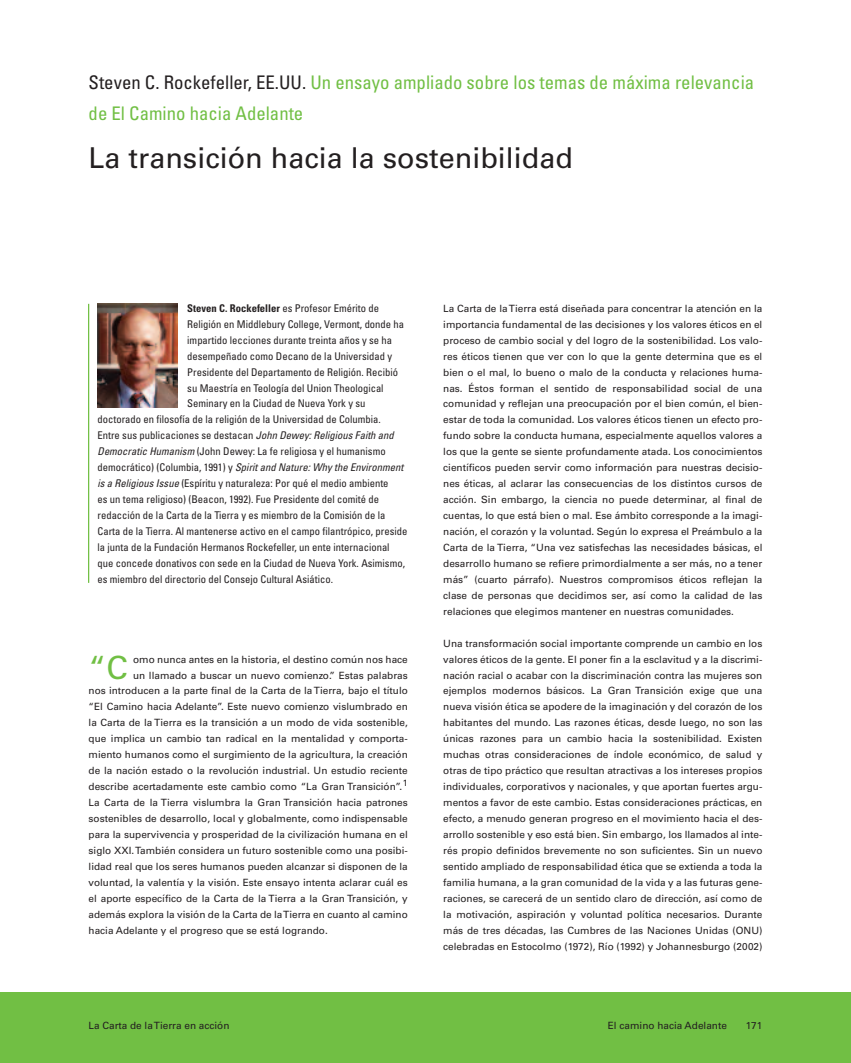
<style>
.page{position:relative;width:851px;height:1063px;background:#fff}
.page>*{position:absolute;margin:0;border:0;box-sizing:border-box;transform-origin:0 0}
.t1{font:32.12px "Univers";color:#71bf44}
.t2{font:28.75px "Univers";color:#231f20}
.t3{font:condensed 18.75px/31.9px "Univers";color:#71bf44}
.t4{font:condensed 10.62px "Univers";color:#231f20}
.t5{font:italic condensed 10.62px "Univers";color:#231f20}
.t6{font:700 condensed 10.62px "Univers";color:#231f20}
.t7{font:10px/16px "Univers";color:#231f20;text-align:justify}
.s1{color:#231f20}
.s2{font-weight:400}
.s3{font-style:italic}
.s4{font-style:normal}
</style>
<div class="page">
<div style="left:0;top:992px;width:850px;height:71px;background:#71bf44"></div>
<img style="left:97px;top:304px;width:80px;height:103px">
<hr style="left:88px;top:304px;width:1px;height:279px;background:#71bf44">
<h3 class="t3" style="left:89px;top:68px;width:667px"><span class="s1">Steven C. Rockefeller, EE.UU.</span> Un ensayo ampliado sobre los temas de máxima relevancia de El Camino hacia Adelante</h3>
<h2 class="t2" style="left:89px;top:148px;width:486px">La transición hacia la sostenibilidad</h2>
<p class="t6" style="left:187px;top:304px;width:193px">Steven C. Rockefeller <span class="s2">es Profesor Emérito de</span></p>
<p class="t4" style="left:187px;top:320px;width:218px">Religión en Middlebury College, Vermont, donde ha</p>
<p class="t4" style="left:187px;top:336px;width:206px">impartido lecciones durante treinta años y se ha</p>
<p class="t4" style="left:187px;top:352px;width:206px">desempeñado como Decano de la Universidad y</p>
<p class="t4" style="left:187px;top:368px;width:212px">Presidente del Departamento de Religión. Recibió</p>
<p class="t4" style="left:187px;top:384px;width:198px">su Maestría en Teología del Union Theological</p>
<p class="t4" style="left:187px;top:400px;width:180px">Seminary en la Ciudad de Nueva York y su</p>
<p class="t4" style="left:97px;top:416px;width:285px">doctorado en filosofía de la religión de la Universidad de Columbia.</p>
<p class="t4" style="left:97px;top:432px;width:298px">Entre sus publicaciones se destacan <span class="s3">John Dewey: Religious Faith and</span></p>
<p class="t4" style="left:97px;top:448px;width:289px"><span class="s3">Democratic Humanism</span> (John Dewey: La fe religiosa y el humanismo</p>
<p class="t5" style="left:97px;top:464px;width:307px"><span class="s4">democrático) (Columbia, 1991) y</span> Spirit and Nature: Why the Environment</p>
<p class="t4" style="left:97px;top:480px;width:292px"><span class="s3">is a Religious Issue</span> (Espíritu y naturaleza: Por qué el medio ambiente</p>
<p class="t4" style="left:97px;top:495px;width:283px">es un tema religioso) (Beacon, 1992). Fue Presidente del comité de</p>
<p class="t4" style="left:97px;top:511px;width:289px">redacción de la Carta de la Tierra y es miembro de la Comisión de la</p>
<p class="t4" style="left:97px;top:527px;width:311px">Carta de la Tierra. Al mantenerse activo en el campo filantrópico, preside</p>
<p class="t4" style="left:97px;top:543px;width:293px">la junta de la Fundación Hermanos Rockefeller, un ente internacional</p>
<p class="t4" style="left:97px;top:559px;width:309px">que concede donativos con sede en la Ciudad de Nueva York. Asimismo,</p>
<p class="t4" style="left:97px;top:575px;width:237px">es miembro del directorio del Consejo Cultural Asiático.</p>
<h1 class="t1" style="left:89px;top:655px;width:41px">“C</h1>
<p class="t7" style="left:133px;top:652px;width:276px">omo nunca antes en la historia, el destino común nos hace</p>
<p class="t7" style="left:133px;top:668px;width:276px">un llamado a buscar un nuevo comienzo.” Estas palabras</p>
<p class="t7" style="left:89px;top:684px;width:321px">nos introducen a la parte final de la Carta de la Tierra, bajo el título</p>
<p class="t7" style="left:89px;top:700px;width:320px">“El Camino hacia Adelante”. Este nuevo comienzo vislumbrado en</p>
<p class="t7" style="left:89px;top:716px;width:320px">la Carta de la Tierra es la transición a un modo de vida sostenible,</p>
<p class="t7" style="left:89px;top:732px;width:320px">que implica un cambio tan radical en la mentalidad y comporta-</p>
<p class="t7" style="left:89px;top:748px;width:320px">miento humanos como el surgimiento de la agricultura, la creación</p>
<p class="t7" style="left:89px;top:764px;width:320px">de la nación estado o la revolución industrial. Un estudio reciente</p>
<p class="t7" style="left:89px;top:780px;width:320px">describe acertadamente este cambio como “La Gran Transición”.<sup>1</sup></p>
<p class="t7" style="left:89px;top:795px;width:321px">La Carta de la Tierra vislumbra la Gran Transición hacia patrones</p>
<p class="t7" style="left:89px;top:811px;width:320px">sostenibles de desarrollo, local y globalmente, como indispensable</p>
<p class="t7" style="left:89px;top:827px;width:321px">para la supervivencia y prosperidad de la civilización humana en el</p>
<p class="t7" style="left:89px;top:843px;width:321px">siglo XXI. También considera un futuro sostenible como una posibi-</p>
<p class="t7" style="left:89px;top:859px;width:320px">lidad real que los seres humanos pueden alcanzar si disponen de la</p>
<p class="t7" style="left:89px;top:875px;width:320px">voluntad, la valentía y la visión. Este ensayo intenta aclarar cuál es</p>
<p class="t7" style="left:89px;top:891px;width:320px">el aporte específico de la Carta de la Tierra a la Gran Transición, y</p>
<p class="t7" style="left:89px;top:907px;width:321px">además explora la visión de la Carta de la Tierra en cuanto al camino</p>
<p class="t7" style="left:89px;top:923px;width:241px">hacia Adelante y el progreso que se está logrando.</p>
<p class="t7" style="left:443px;top:301px;width:321px">La Carta de la Tierra está diseñada para concentrar la atención en la importancia fundamental de las decisiones y los valores éticos en el proceso de cambio social y del logro de la sostenibilidad. Los valo&shy;res éticos tienen que ver con lo que la gente determina que es el bien o el mal, lo bueno o malo de la conducta y relaciones huma&shy;nas. Éstos forman el sentido de responsabilidad social de una comunidad y reflejan una preocupación por el bien común, el bien&shy;estar de toda la comunidad. Los valores éticos tienen un efecto pro&shy;fundo sobre la conducta humana, especialmente aquellos valores a los que la gente se siente profundamente atada. Los conocimientos científicos pueden servir como información para nuestras decisio&shy;nes éticas, al aclarar las consecuencias de los distintos cursos de acción. Sin embargo, la ciencia no puede determinar, al final de cuentas, lo que está bien o mal. Ese ámbito corresponde a la imagi&shy;nación, el corazón y la voluntad. Según lo expresa el Preámbulo a la Carta de la Tierra, “Una vez satisfechas las necesidades básicas, el desarrollo humano se refiere primordialmente a ser más, no a tener más” (cuarto párrafo). Nuestros compromisos éticos reflejan la clase de personas que decidimos ser, así como la calidad de las relaciones que elegimos mantener en nuestras comunidades.</p>
<p class="t7" style="left:443px;top:636px;width:321px">Una transformación social importante comprende un cambio en los valores éticos de la gente. El poner fin a la esclavitud y a la discrimi&shy;nación racial o acabar con la discriminación contra las mujeres son ejemplos modernos básicos. La Gran Transición exige que una nueva visión ética se apodere de la imaginación y del corazón de los habitantes del mundo. Las razones éticas, desde luego, no son las únicas razones para un cambio hacia la sostenibilidad. Existen muchas otras consideraciones de índole económico, de salud y otras de tipo práctico que resultan atractivas a los intereses propios individuales, corporativos y nacionales, y que aportan fuertes argu&shy;mentos a favor de este cambio. Estas consideraciones prácticas, en efecto, a menudo generan progreso en el movimiento hacia el des&shy;arrollo sostenible y eso está bien. Sin embargo, los llamados al inte&shy;rés propio definidos brevemente no son suficientes. Sin un nuevo sentido ampliado de responsabilidad ética que se extienda a toda la familia humana, a la gran comunidad de la vida y a las futuras gene&shy;raciones, se carecerá de un sentido claro de dirección, así como de la motivación, aspiración y voluntad política necesarios. Durante más de tres décadas, las Cumbres de las Naciones Unidas (ONU) celebradas en Estocolmo (1972), Río (1992) y Johannesburgo (2002)</p>
<p class="t7" style="left:89px;top:1019px;width:142px">La Carta de la Tierra en acción</p>
<p class="t7" style="left:607px;top:1019px;width:120px">El camino hacia Adelante</p>
<p class="t7" style="left:745px;top:1019px;width:18px">171</p>
</div>
